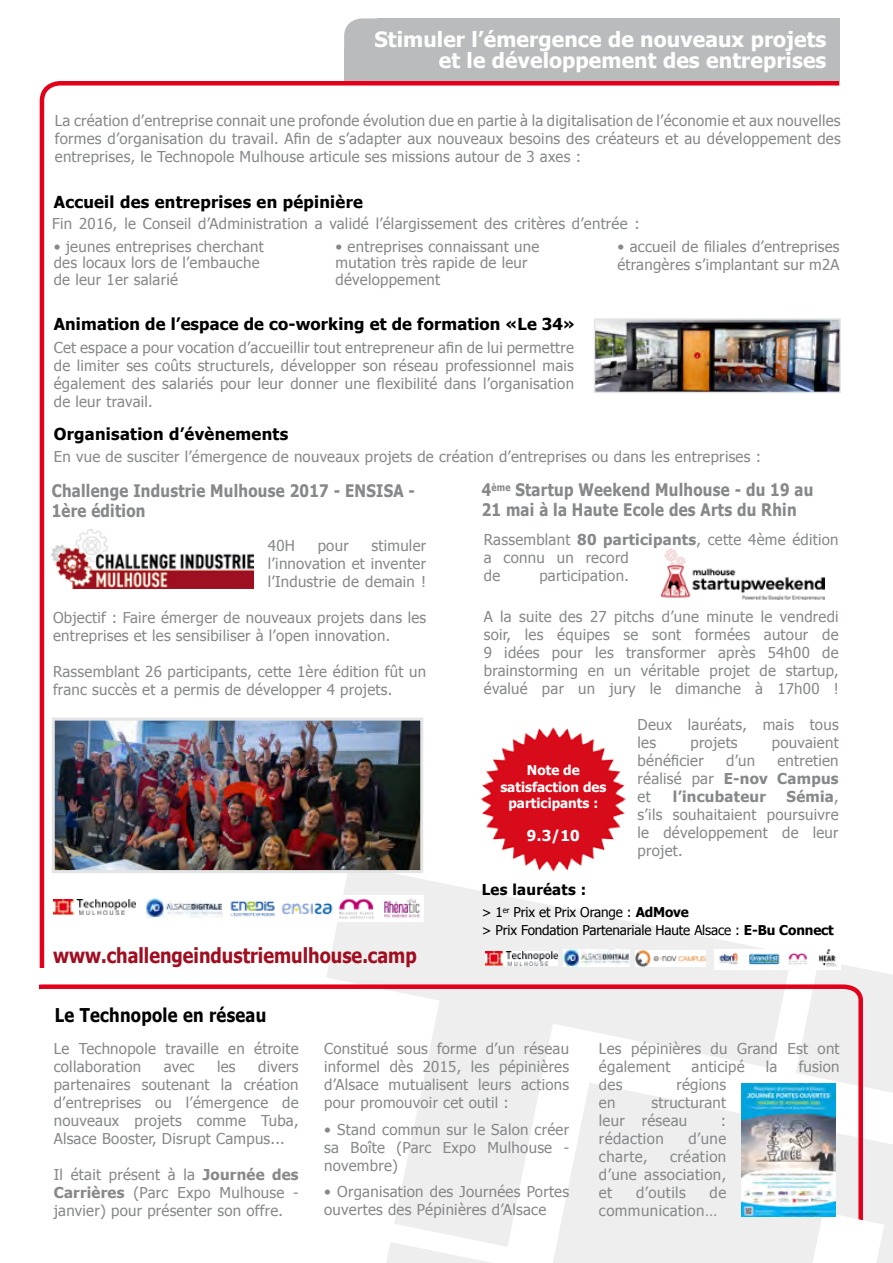
<style>
.page{position:relative;width:893px;height:1263px;background:#fff}
.page>*{position:absolute;margin:0;border:0;box-sizing:border-box;transform-origin:0 0}
.t1{font:700 21px/21px "Tahoma";letter-spacing:.005em;color:#fff;text-align:right}
.t2{font:700 20.7px "Tahoma";color:#9f0f21;scale:.87 1}
.t3{font:700 18.9px "Tahoma";letter-spacing:.02em;color:#000;scale:.87 1}
.t4{font:700 17.25px/19.5px "Tahoma";letter-spacing:.02em;color:#87888a;scale:.87 1}
.t5{font:700 16.5px "Tahoma";letter-spacing:.015em;color:#000}
.t6{font:15px/18px "Tahoma";letter-spacing:.02em;color:#87888a}
.t7{font:700 15px "Tahoma";letter-spacing:.02em;color:#87888a}
.t8{font:700 15px "Tahoma";letter-spacing:.02em;color:#000}
.t9{font:700 15px "Tahoma";color:#fff}
.t10{font:13.5px/18px "Tahoma";letter-spacing:-.01em;color:#000}
.t11{font:700 13.5px/16.5px "Tahoma";color:#fff;text-align:center}
.s1{font-weight:700}
</style>
<div class="page">
<svg style="left:326px;top:871px;width:462px;height:111px;fill:#eee"></svg>
<svg style="left:39px;top:982px;width:757px;height:281px"></svg>
<svg style="left:796px;top:964px;width:97px;height:299px"></svg>
<div style="left:344px;top:50px;width:24px;height:31px;background:#b9bbbc"></div>
<div style="left:344px;top:18px;width:495px;height:63px;background:#b9bbbc;border-radius:18px"></div>
<img style="left:56px;top:722px;width:363px;height:147px">
<div style="left:52px;top:718px;width:371px;height:155px;border:3px solid #e3e4e4"></div>
<img style="left:661px;top:549px;width:163px;height:50px">
<img style="left:480px;top:727px;width:146px;height:144px">
<img style="left:230px;top:896px;width:193px;height:25px">
<img style="left:54px;top:899px;width:81px;height:15px">
<img style="left:146px;top:899px;width:76px;height:18px">
<img style="left:52px;top:529px;width:202px;height:59px">
<img style="left:485px;top:951px;width:72px;height:14px">
<img style="left:564px;top:950px;width:65px;height:16px">
<img style="left:636px;top:950px;width:69px;height:16px">
<img style="left:714px;top:949px;width:127px;height:20px">
<img style="left:741px;top:1083px;width:95px;height:134px">
<img style="left:597px;top:321px;width:241px;height:69px">
<div style="left:594px;top:318px;width:247px;height:75px;border:2px solid #e3e4e4"></div>
<h1 class="t1" style="left:374px;top:27px;width:453px">Stimuler l’émergence de nouveaux projets et le développement des entreprises</h1>
<p class="t6" style="left:55px;top:111px;width:787px;text-align:justify">La création d’entreprise connait une profonde évolution due en partie à la digitalisation de l’économie et aux nouvelles formes d’organisation du travail. Afin de s’adapter aux nouveaux besoins des créateurs et au développement des entreprises, le Technopole Mulhouse articule ses missions autour de 3 axes :</p>
<p class="t5" style="left:54px;top:191px;width:311px">Accueil des entreprises en pépinière</p>
<p class="t6" style="left:52px;top:214px;width:589px">Fin 2016, le Conseil d’Administration a validé l’élargissement des critères d’entrée :</p>
<p class="t6" style="left:54px;top:237px;width:212px;line-height:16.5px">• jeunes entreprises cherchant des locaux lors de l’embauche de leur 1er salarié</p>
<p class="t6" style="left:336px;top:237px;width:205px;line-height:16.5px">• entreprises connaissant une mutation très rapide de leur développement</p>
<p class="t6" style="left:617px;top:237px;width:224px">• accueil de filiales d’entreprises étrangères s’implantant sur m2A</p>
<p class="t5" style="left:54px;top:313px;width:523px">Animation de l’espace de co-working et de formation «Le 34»</p>
<p class="t6" style="left:54px;top:338px;width:522px;text-align:justify">Cet espace a pour vocation d’accueillir tout entrepreneur afin de lui permettre de limiter ses coûts structurels, développer son réseau professionnel mais également des salariés pour leur donner une flexibilité dans l’organisation de leur travail.</p>
<p class="t5" style="left:54px;top:422px;width:236px">Organisation d’évènements</p>
<p class="t6" style="left:54px;top:447px;width:709px">En vue de susciter l’émergence de nouveaux projets de création d’entreprises ou dans les entreprises :</p>
<p class="t4" style="left:52px;top:480px;width:419px">Challenge Industrie Mulhouse 2017 - ENSISA -<br>1ère édition</p>
<p class="t6" style="left:268px;top:536px;width:26px">40H</p>
<p class="t6" style="left:318px;top:536px;width:33px">pour</p>
<p class="t6" style="left:268px;top:536px;width:160px;text-align:justify;text-indent:104px">stimuler l’innovation et inventer l’Industrie de demain !</p>
<p class="t6" style="left:53px;top:608px;width:375px">Objectif : Faire émerger de nouveaux projets dans les entreprises et les sensibiliser à l’open innovation.</p>
<p class="t6" style="left:53px;top:662px;width:375px">Rassemblant 26 participants, cette 1ère édition fût un franc succès et a permis de développer 4 projets.</p>
<h2 class="t2" style="left:53px;top:941px;width:420px">www.challengeindustriemulhouse.camp</h2>
<p class="t3" style="left:55px;top:1001px;width:245px">Le Technopole en réseau</p>
<p class="t4" style="left:482px;top:479px;width:383px">4<sup>ème</sup> Startup Weekend Mulhouse - du 19 au<br>21 mai à la Haute Ecole des Arts du Rhin</p>
<p class="t6" style="left:484px;top:530px;width:356px">Rassemblant <span class="s1">80 participants</span>, cette 4ème édition a connu un record<br>de</p>
<p class="t6" style="left:539px;top:566px;width:91px">participation.</p>
<p class="t6" style="left:484px;top:606px;width:356px;text-align:justify">A la suite des 27 pitchs d’une minute le vendredi soir, les équipes se sont formées autour de 9 idées pour les transformer après 54h00 de brainstorming en un véritable projet de startup, évalué par un jury le dimanche à 17h00 !</p>
<p class="t6" style="left:638px;top:714px;width:203px">Deux lauréats, mais tous les</p>
<p class="t6" style="left:690px;top:732px;width:49px">projets</p>
<p class="t6" style="left:772px;top:732px;width:68px">pouvaient</p>
<p class="t6" style="left:638px;top:750px;width:68px">bénéficier</p>
<p class="t6" style="left:726px;top:750px;width:31px">d’un</p>
<p class="t6" style="left:638px;top:750px;width:203px;text-align:justify;text-indent:140px">entretien réalisé par <span class="s1">E-nov Campus </span>et</p>
<p class="t11" style="left:500px;top:761px;width:108px">Note de satisfaction des participants :</p>
<p class="t9" style="left:527px;top:825px;width:54px">9.3/10</p>
<p class="t6" style="left:638px;top:786px;width:203px;text-align:justify;text-indent:149px"><span class="s1">Sémia</span>, s’ils souhaitaient poursuivre le développement de leur projet.</p>
<p class="t7" style="left:673px;top:786px;width:94px">l’incubateur</p>
<p class="t8" style="left:482px;top:879px;width:106px">Les lauréats :</p>
<p class="t10" style="left:482px;top:903px;width:354px">&gt; 1<sup>er</sup> Prix et Prix Orange : <span class="s1">AdMove<br></span>&gt; Prix Fondation Partenariale Haute Alsace : <span class="s1">E-Bu Connect</span></p>
<p class="t6" style="left:54px;top:1039px;width:246px">Le Technopole travaille en étroite collaboration</p>
<p class="t6" style="left:54px;top:1057px;width:246px;text-align:justify;text-indent:204px">divers partenaires soutenant la création d’entreprises ou l’émergence de nouveaux projets comme Tuba, Alsace Booster, Disrupt Campus...</p>
<p class="t6" style="left:54px;top:1165px;width:246px;text-align:justify">Il était présent à la <span class="s1">Journée des Carrières</span> (Parc Expo Mulhouse - janvier) pour présenter son offre.</p>
<p class="t6" style="left:164px;top:1057px;width:32px">avec</p>
<p class="t6" style="left:217px;top:1057px;width:20px">les</p>
<p class="t6" style="left:324px;top:1039px;width:246px;text-align:justify">Constitué sous forme d’un réseau informel dès 2015, les pépinières d’Alsace mutualisent leurs actions pour promouvoir cet outil :</p>
<p class="t6" style="left:324px;top:1120px;width:246px;text-align:justify">• Stand commun sur le Salon créer sa Boîte (Parc Expo Mulhouse - novembre)</p>
<p class="t6" style="left:324px;top:1182px;width:246px">• Organisation des Journées Portes ouvertes des Pépinières d’Alsace</p>
<p class="t6" style="left:599px;top:1039px;width:242px">Les pépinières du Grand Est ont également</p>
<p class="t6" style="left:692px;top:1057px;width:55px">anticipé</p>
<p class="t6" style="left:766px;top:1057px;width:13px">la</p>
<p class="t6" style="left:799px;top:1057px;width:42px">fusion</p>
<p class="t6" style="left:599px;top:1075px;width:25px">des</p>
<p class="t6" style="left:676px;top:1075px;width:51px">régions</p>
<p class="t6" style="left:599px;top:1093px;width:18px">en</p>
<p class="t6" style="left:599px;top:1093px;width:129px;text-indent:52px">structurant leur réseau</p>
<p class="t6" style="left:721px;top:1111px;width:7px">:</p>
<p class="t6" style="left:599px;top:1129px;width:66px">rédaction</p>
<p class="t6" style="left:688px;top:1129px;width:39px">d’une</p>
<p class="t6" style="left:599px;top:1147px;width:50px">charte,</p>
<p class="t6" style="left:599px;top:1147px;width:129px;text-align:justify;text-indent:71px">création d’une association, et</p>
<p class="t6" style="left:599px;top:1183px;width:129px;text-indent:111px">de communication…</p>
<p class="t6" style="left:636px;top:1183px;width:51px">d’outils</p>
</div>
